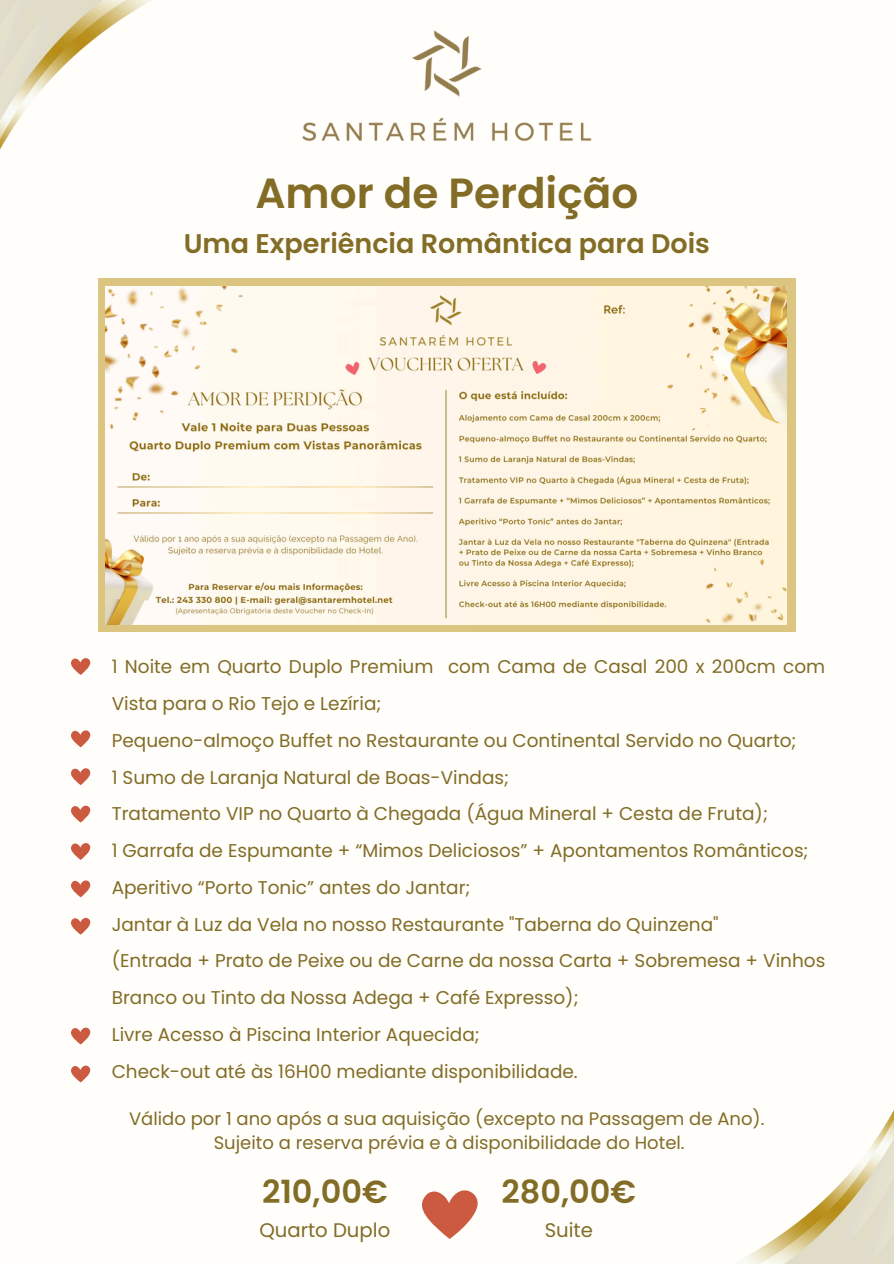
<style>
.page{position:relative;width:894px;height:1264px;background:#fff}
.page>*{position:absolute;margin:0;border:0;box-sizing:border-box;transform-origin:0 0}
.t1{font:600 42.15px "Poppins";color:#826c26}
.t2{font:600 31.95px "Poppins";color:#826c26}
.t3{font:600 27px "Poppins";color:#826c26}
.t4{font:19.65px "Poppins";color:#826c26}
.t5{font:18.45px/36.8px "Poppins";color:#826c26}
.t6{font:18px "Poppins";color:#826c26}
</style>
<div class="page">
<div style="left:0;top:0;width:893px;height:1263px;background:#fffefb"></div>
<svg style="left:422px;top:1190px;width:56px;height:48px"></svg>
<svg style="left:71px;top:658px;width:20px;height:17px"></svg>
<svg style="left:71px;top:730px;width:20px;height:17px"></svg>
<svg style="left:71px;top:768px;width:20px;height:17px"></svg>
<svg style="left:71px;top:805px;width:20px;height:17px"></svg>
<svg style="left:71px;top:843px;width:20px;height:16px"></svg>
<svg style="left:71px;top:1027px;width:20px;height:17px"></svg>
<svg style="left:71px;top:1065px;width:20px;height:17px"></svg>
<svg style="left:71px;top:880px;width:20px;height:17px"></svg>
<svg style="left:71px;top:917px;width:20px;height:17px"></svg>
<div style="left:98px;top:278px;width:697px;height:353px;background:#dbc580"></div>
<img style="left:106px;top:286px;width:680px;height:339px">
<img style="left:0;top:0;width:151px;height:150px">
<img style="left:302px;top:30px;width:289px;height:112px">
<img style="left:743px;top:1112px;width:150px;height:151px">
<p class="t1" style="left:255px;top:164px;width:384px">Amor de Perdição</p>
<p class="t3" style="left:184px;top:225px;width:527px">Uma Experiência Romântica para Dois</p>
<p class="t5" style="left:112px;top:648px;width:715px">1 Noite em Quarto Duplo Premium com Cama de Casal 200 x 200cm com<br>Vista para o Rio Tejo e Lezíria;</p>
<p class="t5" style="left:112px;top:722px;width:686px">Pequeno-almoço Buffet no Restaurante ou Continental Servido no Quarto;</p>
<p class="t5" style="left:112px;top:758px;width:399px">1 Sumo de Laranja Natural de Boas-Vindas;</p>
<p class="t5" style="left:112px;top:795px;width:657px">Tratamento VIP no Quarto à Chegada (Água Mineral + Cesta de Fruta);</p>
<p class="t5" style="left:112px;top:832px;width:698px">1 Garrafa de Espumante + “Mimos Deliciosos” + Apontamentos Românticos;</p>
<p class="t5" style="left:112px;top:869px;width:360px">Aperitivo “Porto Tonic” antes do Jantar;</p>
<p class="t5" style="left:112px;top:905px;width:608px">Jantar à Luz da Vela no nosso Restaurante "Taberna do Quinzena"</p>
<p class="t5" style="left:112px;top:942px;width:715px">(Entrada + Prato de Peixe ou de Carne da nossa Carta + Sobremesa + Vinhos<br>Branco ou Tinto da Nossa Adega + Café Expresso);</p>
<p class="t5" style="left:112px;top:1015px;width:369px">Livre Acesso à Piscina Interior Aquecida;</p>
<p class="t5" style="left:112px;top:1052px;width:467px">Check-out até às 16H00 mediante disponibilidade.</p>
<p class="t6" style="left:129px;top:1106px;width:636px">Válido por 1 ano após a sua aquisição (excepto na Passagem de Ano).</p>
<p class="t6" style="left:214px;top:1129px;width:472px">Sujeito a reserva prévia e à disponibilidade do Hotel.</p>
<h1 class="t2" style="left:262px;top:1169px;width:127px">210,00€</h1>
<h3 class="t4" style="left:259px;top:1215px;width:132px">Quarto Duplo</h3>
<p class="t4" style="left:544px;top:1216px;width:50px">Suite</p>
<p class="t2" style="left:501px;top:1169px;width:136px">280,00€</p>
</div>
